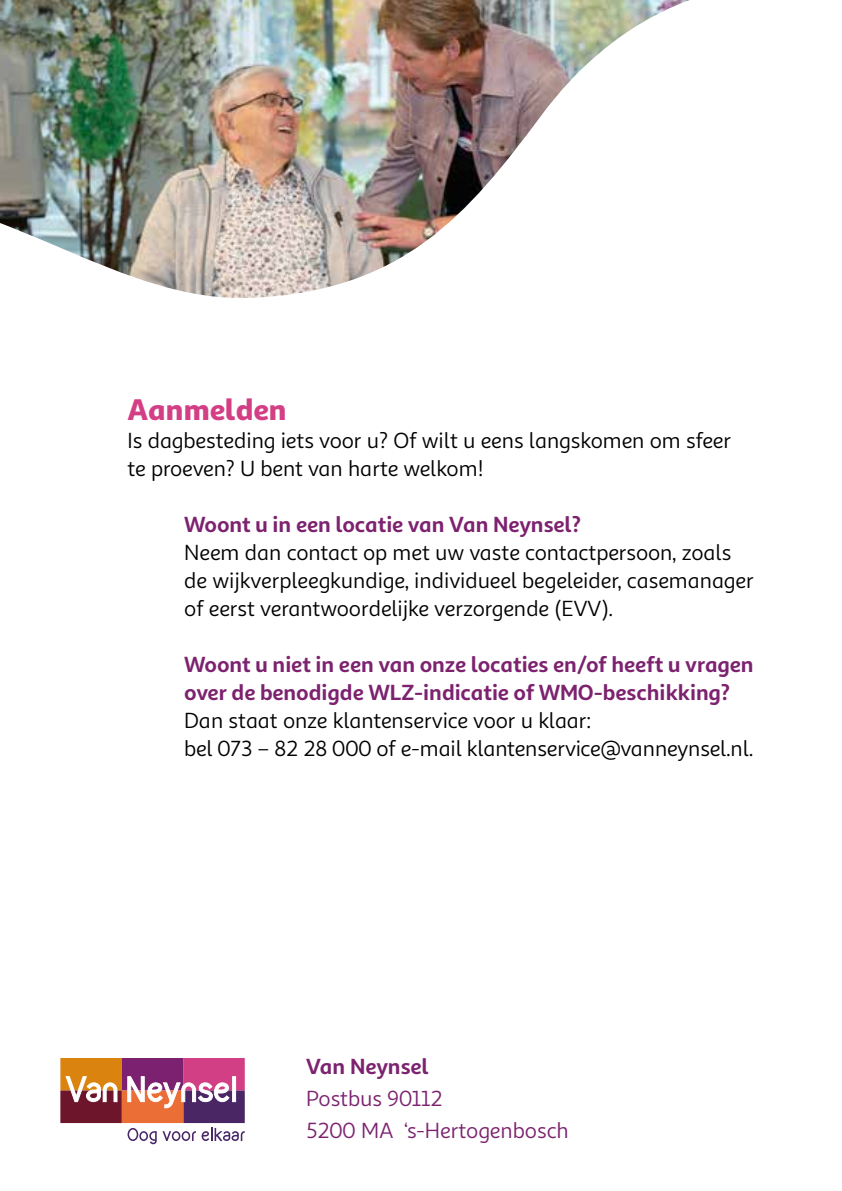
<style>
.page{position:relative;width:842px;height:1191px;background:#fff}
.page>*{position:absolute;margin:0;border:0;box-sizing:border-box;transform-origin:0 0}
.t1{font:900 30px "Sana Sans Alt";color:#d33f85}
.t2{font:22px/28px "Sana Sans Alt";letter-spacing:-.005em;color:#000}
.t3{font:700 22px/28px "Sana Sans Alt";letter-spacing:-.005em;color:#7c226f}
.t4{font:22px/32px "Sana Sans Alt";color:#7c226f}
</style>
<div class="page">
<img style="left:0;top:0;width:690px;height:1145px">
<svg style="left:60px;top:1058px;width:185px;height:86px"></svg>
<h1 class="t1" style="left:128px;top:390px;width:161px">Aanmelden</h1>
<p class="t2" style="left:128px;top:427px;width:605px">Is dagbesteding iets voor u? Of wilt u eens langskomen om sfeer te proeven? U bent van harte welkom!</p>
<p class="t3" style="left:184px;top:510px;width:398px">Woont u in een locatie van Van Neynsel?</p>
<p class="t2" style="left:184px;top:539px;width:571px">Neem dan contact op met uw vaste contactpersoon, zoals de wijkverpleegkundige, individueel begeleider, casemanager of eerst verantwoordelijke verzorgende (EVV).</p>
<p class="t3" style="left:184px;top:650px;width:571px">Woont u niet in een van onze locaties en/of heeft u vragen over de benodigde WLZ-indicatie of WMO-beschikking?</p>
<p class="t2" style="left:184px;top:707px;width:571px">Dan staat onze klantenservice voor u klaar:<br>bel 073 – 82 28 000 of e-mail klantenservice@vanneynsel.nl.</p>
<p class="t3" style="left:306px;top:1051px;width:124px">Van Neynsel</p>
<p class="t4" style="left:306px;top:1082px;width:264px">Postbus 90112<br>5200 MA ‘s-Hertogenbosch</p>
</div>
